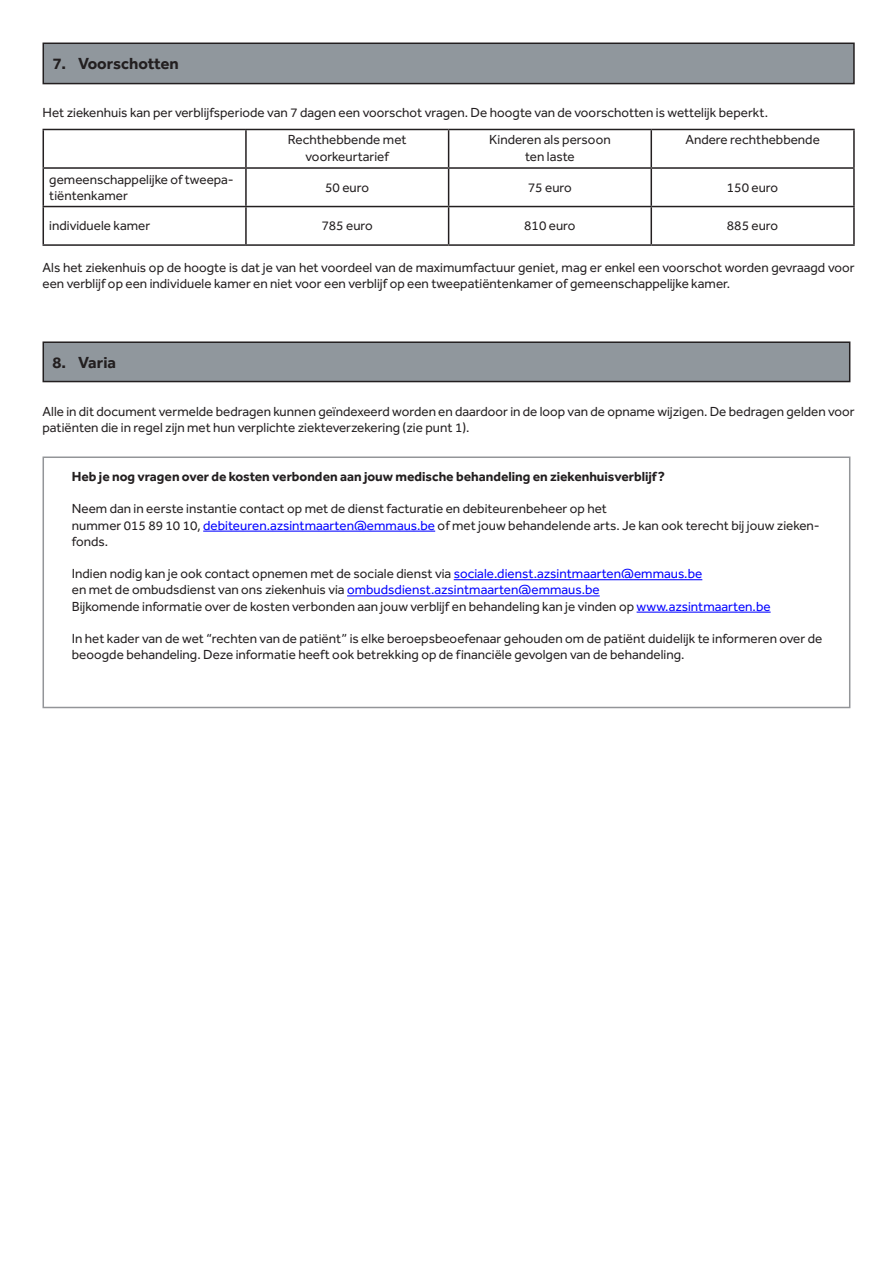
<style>
.page{position:relative;width:893px;height:1263px;background:#fff}
.page>*{position:absolute;margin:0;border:0;box-sizing:border-box;transform-origin:0 0}
.t1{font:700 16.5px "Effra CC";color:#231f20}
.t2{font:13.5px/16.2px "Effra CC";color:#231f20}
.t3{font:700 13.5px "Effra CC";color:#231f20}
.s1{color:#00f}
</style>
<div class="page">
<div style="left:43px;top:342px;width:807px;height:40px;background:#90979d"></div>
<div style="left:43px;top:341px;width:807px;height:41px;border:2px solid #231f20"></div>
<div style="left:43px;top:456px;width:807px;height:252px;border:2px solid #939598"></div>
<hr style="left:203px;top:531px;width:232px;height:1px;background:#00f">
<hr style="left:454px;top:579px;width:248px;height:1px;background:#00f">
<hr style="left:347px;top:595px;width:253px;height:1px;background:#00f">
<hr style="left:637px;top:612px;width:134px;height:1px;background:#00f">
<div style="left:43px;top:43px;width:811px;height:41px;background:#90979d"></div>
<div style="left:43px;top:43px;width:812px;height:41px;border:2px solid #231f20"></div>
<hr style="left:43px;top:129px;width:203px;height:1px;background:#231f20">
<hr style="left:43px;top:130px;width:1px;height:37px;background:#231f20">
<hr style="left:246px;top:129px;width:203px;height:1px;background:#231f20">
<hr style="left:245px;top:130px;width:2px;height:37px;background:#231f20">
<hr style="left:449px;top:129px;width:202px;height:1px;background:#231f20">
<hr style="left:448px;top:130px;width:1px;height:37px;background:#231f20">
<hr style="left:651px;top:129px;width:204px;height:1px;background:#231f20">
<hr style="left:650px;top:130px;width:2px;height:37px;background:#231f20">
<hr style="left:853px;top:130px;width:2px;height:37px;background:#231f20">
<hr style="left:43px;top:167px;width:203px;height:2px;background:#231f20">
<hr style="left:43px;top:169px;width:1px;height:37px;background:#231f20">
<hr style="left:246px;top:167px;width:203px;height:2px;background:#231f20">
<hr style="left:245px;top:169px;width:2px;height:37px;background:#231f20">
<hr style="left:449px;top:167px;width:202px;height:2px;background:#231f20">
<hr style="left:448px;top:169px;width:1px;height:37px;background:#231f20">
<hr style="left:651px;top:167px;width:204px;height:2px;background:#231f20">
<hr style="left:650px;top:169px;width:2px;height:37px;background:#231f20">
<hr style="left:853px;top:169px;width:2px;height:37px;background:#231f20">
<hr style="left:43px;top:206px;width:203px;height:1px;background:#231f20">
<hr style="left:43px;top:207px;width:1px;height:37px;background:#231f20">
<hr style="left:246px;top:206px;width:203px;height:1px;background:#231f20">
<hr style="left:245px;top:207px;width:2px;height:37px;background:#231f20">
<hr style="left:449px;top:206px;width:202px;height:1px;background:#231f20">
<hr style="left:448px;top:207px;width:1px;height:37px;background:#231f20">
<hr style="left:651px;top:206px;width:204px;height:1px;background:#231f20">
<hr style="left:650px;top:207px;width:2px;height:37px;background:#231f20">
<hr style="left:853px;top:207px;width:2px;height:37px;background:#231f20">
<hr style="left:43px;top:244px;width:203px;height:2px;background:#231f20">
<hr style="left:246px;top:244px;width:203px;height:2px;background:#231f20">
<hr style="left:449px;top:244px;width:202px;height:2px;background:#231f20">
<hr style="left:651px;top:244px;width:204px;height:2px;background:#231f20">
<p class="t1" style="left:53px;top:52px;width:128px">7. Voorschotten</p>
<p class="t2" style="left:43px;top:106px;width:727px">Het ziekenhuis kan per verblijfsperiode van 7 dagen een voorschot vragen. De hoogte van de voorschotten is wettelijk beperkt.</p>
<p class="t2" style="left:288px;top:133px;width:120px;text-align:center">Rechthebbende met voorkeurtarief</p>
<p class="t2" style="left:489px;top:133px;width:123px;text-align:center">Kinderen als persoon ten laste</p>
<p class="t2" style="left:685px;top:133px;width:136px">Andere rechthebbende</p>
<p class="t2" style="left:49px;top:172px;width:186px">gemeenschappelijke of tweepa&shy;tiëntenkamer</p>
<p class="t2" style="left:325px;top:181px;width:45px">50 euro</p>
<p class="t2" style="left:528px;top:181px;width:45px">75 euro</p>
<p class="t2" style="left:727px;top:181px;width:53px">150 euro</p>
<p class="t2" style="left:49px;top:219px;width:103px">individuele kamer</p>
<p class="t2" style="left:322px;top:219px;width:53px">785 euro</p>
<p class="t2" style="left:524px;top:219px;width:53px">810 euro</p>
<p class="t2" style="left:727px;top:219px;width:53px">885 euro</p>
<p class="t2" style="left:43px;top:261px;width:814px">Als het ziekenhuis op de hoogte is dat je van het voordeel van de maximumfactuur geniet, mag er enkel een voorschot worden gevraagd voor een verblijf op een individuele kamer en niet voor een verblijf op een tweepatiëntenkamer of gemeenschappelijke kamer.</p>
<p class="t1" style="left:53px;top:351px;width:65px">8. Varia</p>
<p class="t2" style="left:43px;top:404px;width:814px">Alle in dit document vermelde bedragen kunnen geïndexeerd worden en daardoor in de loop van de opname wijzigen. De bedragen gelden voor patiënten die in regel zijn met hun verplichte ziekteverzekering (zie punt 1).</p>
<p class="t3" style="left:72px;top:468px;width:595px">Heb je nog vragen over de kosten verbonden aan jouw medische behandeling en ziekenhuisverblijf?</p>
<p class="t2" style="left:72px;top:502px;width:749px">Neem dan in eerste instantie contact op met de dienst facturatie en debiteurenbeheer op het<br>nummer 015 89 10 10, <span class="s1">debiteuren.azsintmaarten@emmaus.be</span> of met jouw behandelende arts. Je kan ook terecht bij jouw zieken&shy;fonds.</p>
<p class="t2" style="left:72px;top:567px;width:632px">Indien nodig kan je ook contact opnemen met de sociale dienst via <span class="s1">sociale.dienst.azsintmaarten@emmaus.be </span>en met de ombudsdienst van ons ziekenhuis via <span class="s1">ombudsdienst.azsintmaarten@emmaus.be</span></p>
<p class="t2" style="left:72px;top:599px;width:700px">Bijkomende informatie over de kosten verbonden aan jouw verblijf en behandeling kan je vinden op <span class="s1">www.azsintmaarten.be</span></p>
<p class="t2" style="left:72px;top:632px;width:752px">In het kader van de wet “rechten van de patiënt” is elke beroepsbeoefenaar gehouden om de patiënt duidelijk te informeren over de beoogde behandeling. Deze informatie heeft ook betrekking op de financiële gevolgen van de behandeling.</p>
</div>
